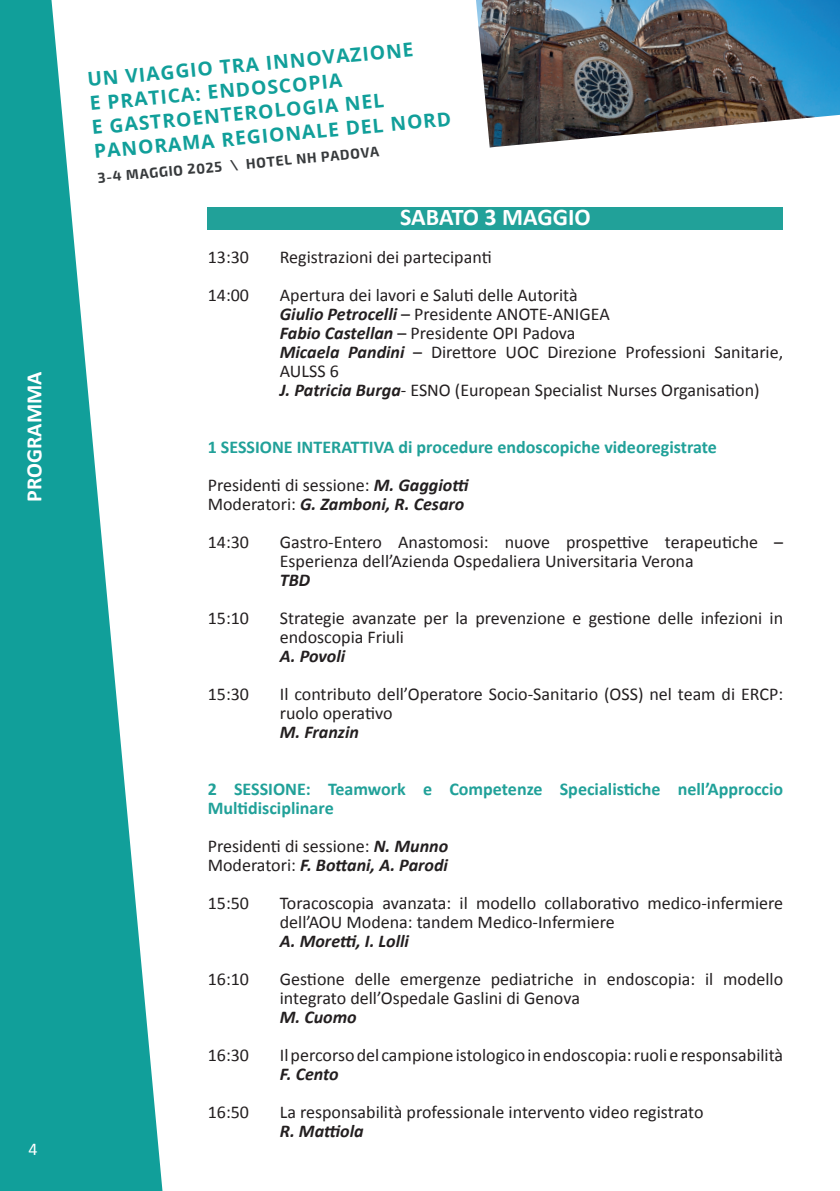
<style>
.page{position:relative;width:840px;height:1191px;background:#fff}
.page>*{position:absolute;margin:0;border:0;box-sizing:border-box;transform-origin:0 0}
.Normale{font:700 24px "Calibri";letter-spacing:-.005em;color:#fff}
.t1{font:700 22px "Calibri";color:#fff}
.t2{font:700 19.2px/24.2px "Open Sans";color:#119f9a}
.Normale-2{font:18px/19px "Calibri";color:#231f20}
.Normale-3{font:700 18px/19px "Calibri";color:#21a199}
.Normale-4{font:italic 700 18px "Calibri";color:#231f20}
.t3{font:18px "Calibri";color:#fff}
.t4{font:700 14px "Exo 2";color:#373a3c}
.s1{font-weight:700;font-style:italic}
.s2{font-weight:400;font-style:normal}
</style>
<div class="page">
<svg style="left:0;top:0;width:163px;height:1191px;fill:#119f9a"></svg>
<img style="left:476px;top:0;width:363px;height:147px">
<div style="left:207px;top:207px;width:575px;height:23px;background:#21a199"></div>
<p class="t1" style="left:19px;top:502px;width:132px;rotate:-90deg">PROGRAMMA</p>
<p class="t3" style="left:28px;top:1136px;width:11px">4</p>
<p class="t2" style="left:86px;top:66px;width:360px;rotate:-5deg">UN VIAGGIO TRA INNOVAZIONE<br>E PRATICA: ENDOSCOPIA<br>E GASTROENTEROLOGIA NEL<br>PANORAMA REGIONALE DEL NORD</p>
<p class="t4" style="left:97px;top:169px;width:284px;rotate:-5deg">3-4 MAGGIO 2025 \ HOTEL NH PADOVA</p>
<p class="Normale" style="left:400px;top:200px;width:192px">SABATO 3 MAGGIO</p>
<p class="Normale-2" style="left:207px;top:247px;width:43px">13:30</p>
<p class="Normale-2" style="left:279px;top:247px;width:213px">Registrazioni dei partecipanti</p>
<p class="Normale-2" style="left:207px;top:285px;width:43px">14:00</p>
<p class="Normale-2" style="left:279px;top:285px;width:299px">Apertura dei lavori e Saluti delle Autorità</p>
<p class="Normale-2" style="left:279px;top:304px;width:331px"><span class="s1">Giulio Petrocelli</span> – Presidente ANOTE-ANIGEA</p>
<p class="Normale-2" style="left:279px;top:323px;width:297px"><span class="s1">Fabio Castellan</span> – Presidente OPI Padova</p>
<p class="Normale-2" style="left:279px;top:342px;width:504px"><span class="s1">Micaela Pandini</span> – Direttore UOC Direzione Professioni Sanitarie,<br>AULSS 6</p>
<p class="Normale-2" style="left:279px;top:380px;width:481px"><span class="s1">J. Patricia Burga</span>- ESNO (European Specialist Nurses Organisation)</p>
<p class="Normale-3" style="left:207px;top:437px;width:510px">1 SESSIONE INTERATTIVA di procedure endoscopiche videoregistrate</p>
<p class="Normale-2" style="left:207px;top:475px;width:262px">Presidenti di sessione: <span class="s1">M. Gaggiotti</span></p>
<p class="Normale-4" style="left:207px;top:491px;width:258px"><span class="s2">Moderatori:</span> G. Zamboni, R. Cesaro</p>
<p class="Normale-2" style="left:207px;top:532px;width:43px">14:30</p>
<p class="Normale-2" style="left:279px;top:532px;width:504px">Gastro-Entero Anastomosi: nuove prospettive terapeutiche –<br>Esperienza dell’Azienda Ospedaliera Universitaria Verona</p>
<p class="Normale-4" style="left:279px;top:567px;width:32px">TBD</p>
<p class="Normale-2" style="left:207px;top:608px;width:43px">15:10</p>
<p class="Normale-2" style="left:279px;top:608px;width:504px">Strategie avanzate per la prevenzione e gestione delle infezioni in endoscopia Friuli</p>
<p class="Normale-4" style="left:279px;top:643px;width:67px">A. Povoli</p>
<p class="Normale-2" style="left:207px;top:684px;width:43px">15:30</p>
<p class="Normale-2" style="left:279px;top:684px;width:504px">Il contributo dell’Operatore Socio-Sanitario (OSS) nel team di ERCP: ruolo operativo</p>
<p class="Normale-4" style="left:279px;top:719px;width:81px">M. Franzin</p>
<p class="Normale-3" style="left:207px;top:779px;width:576px">2 SESSIONE: Teamwork e Competenze Specialistiche nell’Approccio<br>Multidisciplinare</p>
<p class="Normale-2" style="left:207px;top:836px;width:242px">Presidenti di sessione: <span class="s1">N. Munno</span></p>
<p class="Normale-4" style="left:207px;top:852px;width:241px"><span class="s2">Moderatori:</span> F. Bottani, A. Parodi</p>
<p class="Normale-2" style="left:207px;top:893px;width:43px">15:50</p>
<p class="Normale-2" style="left:279px;top:893px;width:504px">Toracoscopia avanzata: il modello collaborativo medico-infermiere dell’AOU Modena: tandem Medico-Infermiere</p>
<p class="Normale-4" style="left:279px;top:928px;width:131px">A. Moretti, I. Lolli</p>
<p class="Normale-2" style="left:207px;top:969px;width:43px">16:10</p>
<p class="Normale-2" style="left:279px;top:969px;width:504px">Gestione delle emergenze pediatriche in endoscopia: il modello integrato dell’Ospedale Gaslini di Genova</p>
<p class="Normale-4" style="left:279px;top:1004px;width:78px">M. Cuomo</p>
<p class="Normale-2" style="left:207px;top:1045px;width:43px">16:30</p>
<p class="Normale-2" style="left:279px;top:1045px;width:504px">Il percorso del campione istologico in endoscopia: ruoli e responsabilità</p>
<p class="Normale-4" style="left:279px;top:1061px;width:60px">F. Cento</p>
<p class="Normale-2" style="left:207px;top:1102px;width:43px">16:50</p>
<p class="Normale-2" style="left:279px;top:1102px;width:425px">La responsabilità professionale intervento video registrato</p>
<p class="Normale-4" style="left:279px;top:1118px;width:85px">R. Mattiola</p>
</div>
